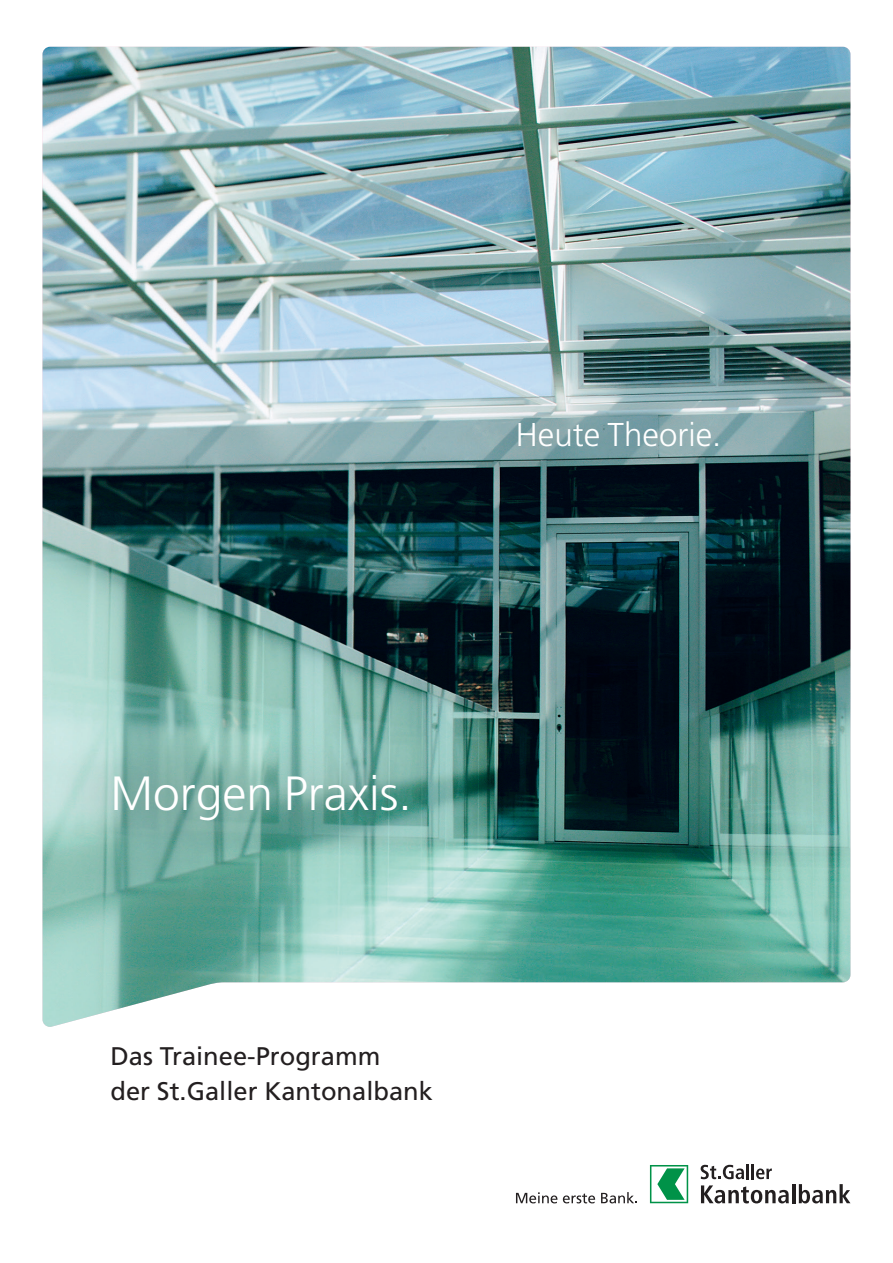
<style>
.page{position:relative;width:893px;height:1263px;background:#fff}
.page>*{position:absolute;margin:0;border:0;box-sizing:border-box;transform-origin:0 0}
.t1{font:300 48px "Frutiger LT Std";color:#fff}
.t2{font:300 33px "Frutiger LT Std";color:#fff}
.t3{font:25.5px/34.5px "Frutiger LT Std";color:#231f20}
</style>
<div class="page">
<img style="left:43px;top:47px;width:807px;height:980px">
<div style="left:453px;top:378px;width:280px;height:114px;background:#231f20;opacity:.5"></div>
<div style="left:47px;top:733px;width:375px;height:131px;background:#231f20;opacity:.5"></div>
<svg style="left:516px;top:1192px;width:41px;height:11px"></svg>
<svg style="left:563px;top:1193px;width:32px;height:10px"></svg>
<svg style="left:601px;top:1192px;width:36px;height:11px"></svg>
<svg style="left:650px;top:1165px;width:38px;height:38px"></svg>
<svg style="left:701px;top:1165px;width:43px;height:14px"></svg>
<hr style="left:746px;top:1164px;width:3px;height:15px;background:#231f20">
<hr style="left:751px;top:1164px;width:3px;height:15px;background:#231f20">
<svg style="left:756px;top:1168px;width:16px;height:11px"></svg>
<svg style="left:701px;top:1185px;width:88px;height:18px"></svg>
<hr style="left:792px;top:1184px;width:3px;height:19px;background:#231f20">
<svg style="left:799px;top:1184px;width:51px;height:19px"></svg>
<p class="t2" style="left:516px;top:416px;width:207px">Heute Theorie.</p>
<h1 class="t1" style="left:111px;top:766px;width:303px">Morgen Praxis.</h1>
<p class="t3" style="left:111px;top:1039px;width:324px">Das Trainee-Programm<br>der St.Galler Kantonalbank</p>
</div>
